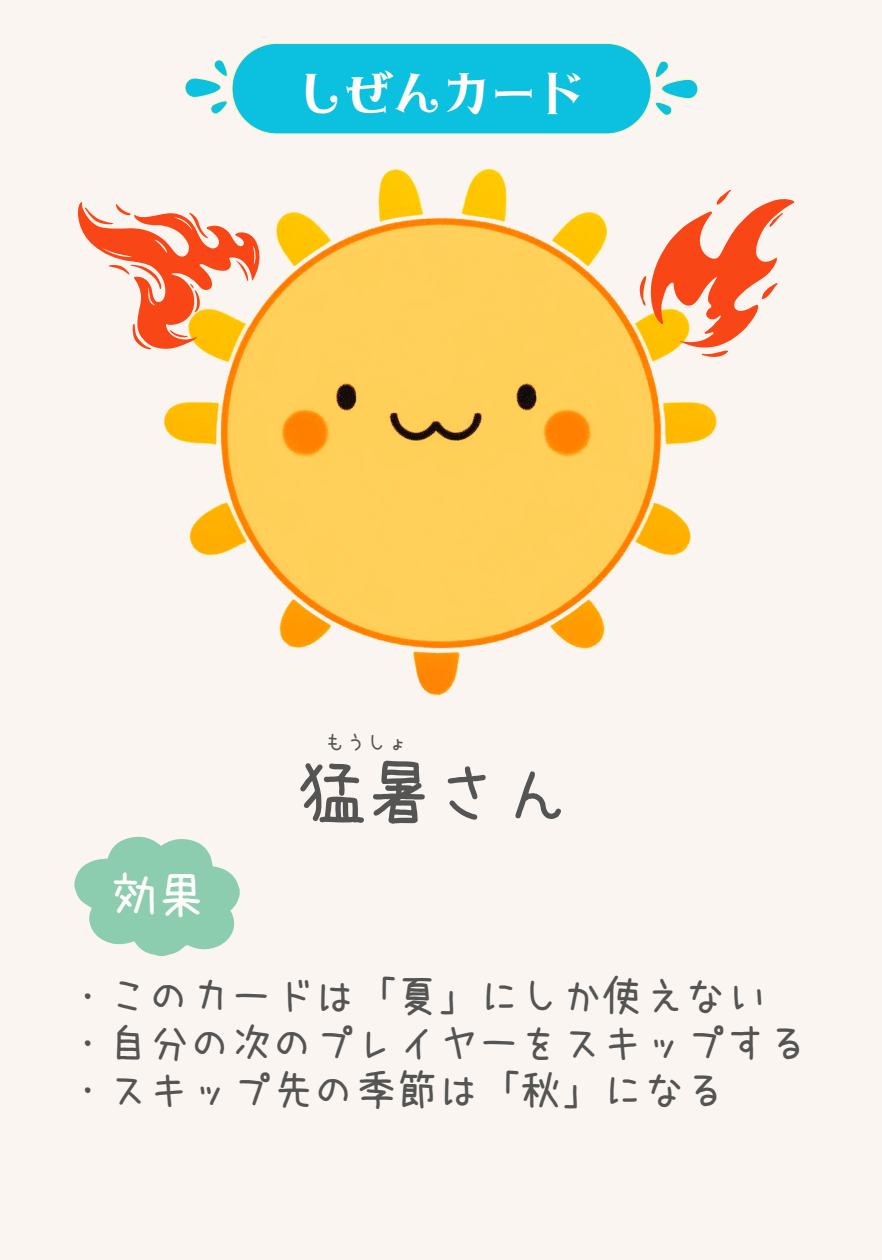
<style>
.page{position:relative;width:882px;height:1260px;background:#faf5f0}
.page>*{position:absolute;margin:0;border:0;box-sizing:border-box;transform-origin:0 0}
.t1{font:69.65px "uzura font";color:#545454}
.t2{font:49px "Otome Mincyou TTF";letter-spacing:-.015em;color:#fffdfb}
.t3{font:49px "uzura font";color:#fffdfb}
.t4{font:42px "uzura font";letter-spacing:-.015em;color:#545454}
.t5{font:21px "uzura font";color:#545454}
</style>
<div class="page">
<img style="left:163px;top:43px;width:554px;height:653px">
<svg style="left:74px;top:836px;width:166px;height:120px"></svg>
<svg style="left:78px;top:133px;width:198px;height:238px"></svg>
<svg style="left:623px;top:158px;width:172px;height:214px"></svg>
<p class="t2" style="left:297px;top:59px;width:291px">しぜんカード</p>
<p class="t5" style="left:325px;top:732px;width:84px">もうしょ</p>
<p class="t3" style="left:109px;top:871px;width:99px">効果</p>
<p class="t1" style="left:296px;top:758px;width:276px">猛暑さん</p>
<p class="t4" style="left:66px;top:975px;width:703px">・このカードは「夏」にしか使えない</p>
<p class="t4" style="left:66px;top:1022px;width:745px">・自分の次のプレイヤーをスキップする</p>
<p class="t4" style="left:66px;top:1069px;width:662px">・スキップ先の季節は「秋」になる</p>
</div>
